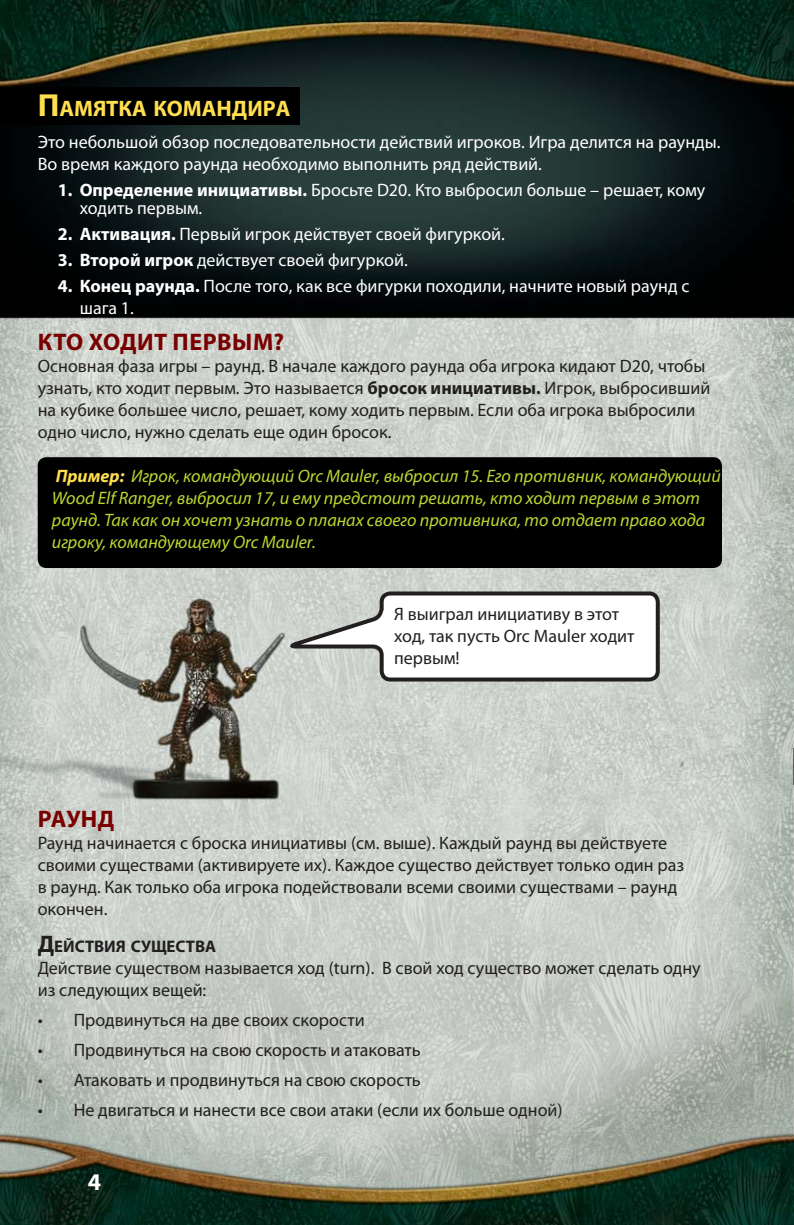
<style>
.page{position:relative;width:794px;height:1225px;background:#fff}
.page>*{position:absolute;margin:0;border:0;box-sizing:border-box;transform-origin:0 0}
.t1{font:700 24px "Myriad Pro";letter-spacing:.02em;color:#790000}
.t2{font:700 24px "Myriad Pro";color:#fff}
.t3{font:700 22.4px "Myriad Pro";color:#ffde4f}
.t4{font:18px/22px "Myriad Pro";color:#231f20}
.t5{font:18px/22px "Myriad Pro";color:#fff}
.t6{font:italic 18px/22px "Myriad Pro";color:#bed630}
.t7{font:700 16.8px "Myriad Pro";color:#231f20}
.s1{font-size:32px}
.s2{font-weight:700}
.s3{font-weight:700;color:#ffde4f}
.s4{font-size:24px}
</style>
<div class="page">
<img style="left:0;top:0;width:794px;height:1224px">
<div style="left:0;top:87px;width:300px;height:37px;background:#000"></div>
<div style="left:38px;top:457px;width:684px;height:111px;background:#000;border-radius:9px"></div>
<svg style="left:288px;top:589px;width:374px;height:94px"></svg>
<p class="t3" style="left:38px;top:100px;width:254px"><span class="s1">П</span>АМЯТКА КОМАНДИРА</p>
<p class="t5" style="left:38px;top:132px;width:684px">Это небольшой обзор последовательности действий игроков. Игра делится на раунды.<br>Во время каждого раунда необходимо выполнить ряд действий.</p>
<p class="t5" style="left:80px;top:182px;width:627px;line-height:18px;text-indent:-22px"><span class="s2">1. Определение инициативы.</span> Бросьте D20. Кто выбросил больше – решает, кому ходить первым.</p>
<p class="t5" style="left:58px;top:224px;width:449px"><span class="s2">2. Активация.</span> Первый игрок действует своей фигуркой.</p>
<p class="t5" style="left:58px;top:250px;width:351px"><span class="s2">3. Второй игрок</span> действует своей фигуркой.</p>
<p class="t5" style="left:80px;top:276px;width:611px;text-indent:-22px"><span class="s2">4. Конец раунда.</span> После того, как все фигурки походили, начните новый раунд с шага 1.</p>
<h1 class="t1" style="left:38px;top:332px;width:248px">КТО ХОДИТ ПЕРВЫМ?</h1>
<p class="t4" style="left:38px;top:356px;width:674px">Основная фаза игры – раунд. В начале каждого раунда оба игрока кидают D20, чтобы узнать, кто ходит первым. Это называется <span class="s2">бросок инициативы.</span> Игрок, выбросивший на кубике большее число, решает, кому ходить первым. Если оба игрока выбросили одно число, нужно сделать еще один бросок.</p>
<p class="t6" style="left:52px;top:466px;width:670px"><span class="s3">Пример:</span> Игрок, командующий Orc Mauler, выбросил 15. Его противник, командующий Wood Elf Ranger, выбросил 17, и ему предстоит решать, кто ходит первым в этот раунд. Так как он хочет узнать о планах своего противника, то отдает право хода игроку, командующему Orc Mauler.</p>
<p class="t4" style="left:394px;top:605px;width:242px">Я выиграл инициативу в этот ход, так пусть Orc Mauler ходит первым!</p>
<h1 class="t1" style="left:38px;top:810px;width:78px">РАУНД</h1>
<p class="t4" style="left:38px;top:834px;width:648px">Раунд начинается с броска инициативы (см. выше). Каждый раунд вы действуете своими существами (активируете их). Каждое существо действует только один раз в раунд. Как только оба игрока подействовали всеми своими существами – раунд окончен.</p>
<p class="t7" style="left:38px;top:939px;width:180px"><span class="s4">Д</span>ЕЙСТВИЯ СУЩЕСТВА</p>
<p class="t4" style="left:38px;top:958px;width:664px">Действие существом называется ход (turn). В свой ход существо может сделать одну из следующих вещей:</p>
<p class="t4" style="left:38px;top:1010px;width:328px">• Продвинуться на две своих скорости</p>
<p class="t4" style="left:38px;top:1040px;width:384px">• Продвинуться на свою скорость и атаковать</p>
<p class="t4" style="left:38px;top:1070px;width:385px">• Атаковать и продвинуться на свою скорость</p>
<p class="t4" style="left:38px;top:1100px;width:526px">• Не двигаться и нанести все свои атаки (если их больше одной)</p>
<h1 class="t2" style="left:88px;top:1173px;width:15px">4</h1>
</div>
